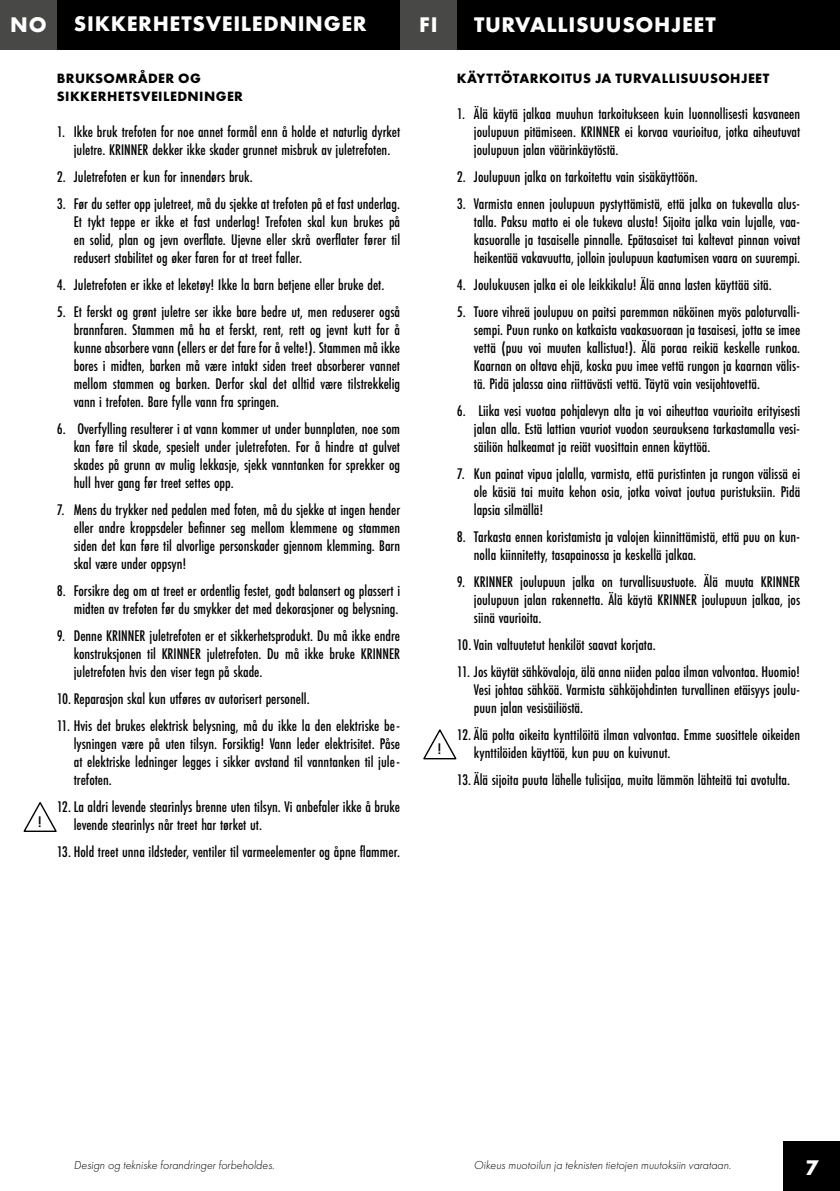
<style>
.page{position:relative;width:840px;height:1191px;background:#fff}
.page>*{position:absolute;margin:0;border:0;box-sizing:border-box;transform-origin:0 0}
.t1{font:700 22px "Futura PT";letter-spacing:.03em;color:#fff}
.t2{font:500 16px/18px "Futura PT Cond";color:#000;text-align:justify}
.t3{font:500 16px "Futura PT";color:#000}
.t4{font:700 14px/18px "Futura PT";letter-spacing:.03em;color:#000}
.t5{font:italic 300 12px "Futura PT";color:#000}
</style>
<div class="page">
<div style="left:57px;top:0;width:782px;height:49px;background:#000"></div>
<div style="left:0;top:0;width:57px;height:49px;background:#484847"></div>
<div style="left:400px;top:0;width:56px;height:49px;background:#484847"></div>
<hr style="left:0;top:0;width:1px;height:49px;background:#000">
<div style="left:782px;top:1141px;width:57px;height:50px;background:#000"></div>
<svg style="left:423px;top:729px;width:34px;height:31px"></svg>
<svg style="left:23px;top:802px;width:34px;height:30px"></svg>
<h1 class="t1" style="left:10px;top:10px;width:38px">NO</h1>
<p class="t3" style="left:38px;top:811px;width:6px">!</p>
<h1 class="t1" style="left:74px;top:9px;width:294px">SIKKERHETSVEILEDNINGER</h1>
<p class="t4" style="left:57px;top:69px;width:188px">BRUKSOMRÅDER OG<br>SIKKERHETSVEILEDNINGER</p>
<p class="t2" style="left:57px;top:123px;width:345px;text-align:center">1. Ikke bruk trefoten for noe annet formål enn å holde et naturlig dyrket juletre. KRINNER dekker ikke skader grunnet misbruk av juletrefoten.</p>
<p class="t2" style="left:57px;top:168px;width:197px">2. Juletrefoten er kun for innendørs bruk.</p>
<p class="t2" style="left:74px;top:195px;width:328px;text-indent:-17px">3. Før du setter opp juletreet, må du sjekke at trefoten på et fast underlag.<br>Et tykt teppe er ikke et fast underlag! Trefoten skal kun brukes på en solid, plan og jevn overflate. Ujevne eller skrå overflater fører til redusert stabilitet og øker faren for at treet faller.</p>
<p class="t2" style="left:57px;top:276px;width:329px">4. Juletrefoten er ikke et leketøy! Ikke la barn betjene eller bruke det.</p>
<p class="t2" style="left:74px;top:303px;width:328px;text-indent:-17px">5. Et ferskt og grønt juletre ser ikke bare bedre ut, men reduserer også brannfaren. Stammen må ha et ferskt, rent, rett og jevnt kutt for å kunne absorbere vann (ellers er det fare for å velte!). Stammen må ikke bores i midten, barken må være intakt siden treet absorberer vannet mellom stammen og barken. Derfor skal det alltid være tilstrekkelig vann i trefoten. Bare fylle vann fra springen.</p>
<p class="t2" style="left:74px;top:420px;width:328px;text-indent:-17px">6. Overfylling resulterer i at vann kommer ut under bunnplaten, noe som kan føre til skade, spesielt under juletrefoten. For å hindre at gulvet skades på grunn av mulig lekkasje, sjekk vanntanken for sprekker og hull hver gang før treet settes opp.</p>
<p class="t2" style="left:74px;top:501px;width:328px;text-indent:-17px">7. Mens du trykker ned pedalen med foten, må du sjekke at ingen hender eller andre kroppsdeler befinner seg mellom klemmene og stammen siden det kan føre til alvorlige personskader gjennom klemming. Barn skal være under oppsyn!</p>
<p class="t2" style="left:57px;top:582px;width:345px;text-align:right">8. Forsikre deg om at treet er ordentlig festet, godt balansert og plassert i midten av trefoten før du smykker det med dekorasjoner og belysning.</p>
<p class="t2" style="left:74px;top:627px;width:327px;text-indent:-17px">9. Denne KRINNER juletrefoten er et sikkerhetsprodukt. Du må ikke endre konstruksjonen til KRINNER juletrefoten. Du må ikke bruke KRINNER juletrefoten hvis den viser tegn på skade.</p>
<p class="t2" style="left:57px;top:690px;width:254px">10. Reparasjon skal kun utføres av autorisert personell.</p>
<p class="t2" style="left:74px;top:717px;width:328px;text-indent:-17px">11. Hvis det brukes elektrisk belysning, må du ikke la den elektriske be&shy;lysningen være på uten tilsyn. Forsiktig! Vann leder elektrisitet. Påse at elektriske ledninger legges i sikker avstand til vanntanken til jule&shy;trefoten.</p>
<p class="t2" style="left:74px;top:798px;width:327px;text-indent:-17px">12. La aldri levende stearinlys brenne uten tilsyn. Vi anbefaler ikke å bruke levende stearinlys når treet har tørket ut.</p>
<p class="t2" style="left:57px;top:843px;width:345px">13. Hold treet unna ildsteder, ventiler til varmeelementer og åpne flammer.</p>
<h1 class="t1" style="left:419px;top:10px;width:20px">FI</h1>
<p class="t3" style="left:437px;top:739px;width:6px">!</p>
<h1 class="t1" style="left:473px;top:11px;width:243px">TURVALLISUUSOHJEET</h1>
<p class="t4" style="left:456px;top:69px;width:314px">KÄYTTÖTARKOITUS JA TURVALLISUUSOHJEET</p>
<p class="t2" style="left:473px;top:105px;width:327px;text-indent:-17px">1. Älä käytä jalkaa muuhun tarkoitukseen kuin luonnollisesti kasvaneen joulupuun pitämiseen. KRINNER ei korvaa vaurioitua, jotka aiheutuvat joulupuun jalan väärinkäytöstä.</p>
<p class="t2" style="left:456px;top:168px;width:242px">2. Joulupuun jalka on tarkoitettu vain sisäkäyttöön.</p>
<p class="t2" style="left:473px;top:195px;width:328px;text-indent:-17px">3. Varmista ennen joulupuun pystyttämistä, että jalka on tukevalla alus&shy;talla. Paksu matto ei ole tukeva alusta! Sijoita jalka vain lujalle, vaa&shy;kasuoralle ja tasaiselle pinnalle. Epätasaiset tai kaltevat pinnan voivat heikentää vakavuutta, jolloin joulupuun kaatumisen vaara on suurempi.</p>
<p class="t2" style="left:456px;top:276px;width:316px">4. Joulukuusen jalka ei ole leikkikalu! Älä anna lasten käyttää sitä.</p>
<p class="t2" style="left:473px;top:303px;width:328px;text-indent:-17px">5. Tuore vihreä joulupuu on paitsi paremman näköinen myös paloturvalli&shy;sempi. Puun runko on katkaista vaakasuoraan ja tasaisesi, jotta se imee vettä (puu voi muuten kallistua!). Älä poraa reikiä keskelle runkoa.<br>Kaarnan on oltava ehjä, koska puu imee vettä rungon ja kaarnan välis&shy;tä. Pidä jalassa aina riittävästi vettä. Täytä vain vesijohtovettä.</p>
<p class="t2" style="left:473px;top:402px;width:328px;text-indent:-17px">6. Liika vesi vuotaa pohjalevyn alta ja voi aiheuttaa vaurioita erityisesti jalan alla. Estä lattian vauriot vuodon seurauksena tarkastamalla vesi&shy;säiliön halkeamat ja reiät vuosittain ennen käyttöä.</p>
<p class="t2" style="left:473px;top:465px;width:328px;text-indent:-17px">7. Kun painat vipua jalalla, varmista, että puristinten ja rungon välissä ei ole käsiä tai muita kehon osia, jotka voivat joutua puristuksiin. Pidä lapsia silmällä!</p>
<p class="t2" style="left:473px;top:528px;width:327px;text-indent:-17px">8. Tarkasta ennen koristamista ja valojen kiinnittämistä, että puu on kun&shy;nolla kiinnitetty, tasapainossa ja keskellä jalkaa.</p>
<p class="t2" style="left:473px;top:573px;width:328px;text-indent:-17px">9. KRINNER joulupuun jalka on turvallisuustuote. Älä muuta KRINNER joulupuun jalan rakennetta. Älä käytä KRINNER joulupuun jalkaa, jos siinä vaurioita.</p>
<p class="t2" style="left:456px;top:636px;width:200px">10. Vain valtuutetut henkilöt saavat korjata.</p>
<p class="t2" style="left:473px;top:663px;width:328px;text-indent:-17px">11. Jos käytät sähkövaloja, älä anna niiden palaa ilman valvontaa. Huomio!<br>Vesi johtaa sähköä. Varmista sähköjohdinten turvallinen etäisyys joulu&shy;puun jalan vesisäiliöstä.</p>
<p class="t2" style="left:473px;top:726px;width:327px;text-indent:-17px">12. Älä polta oikeita kynttilöitä ilman valvontaa. Emme suosittele oikeiden kynttilöiden käyttöä, kun puu on kuivunut.</p>
<p class="t2" style="left:456px;top:771px;width:334px">13. Älä sijoita puuta lähelle tulisijaa, muita lämmön lähteitä tai avotulta.</p>
<p class="t5" style="left:74px;top:1158px;width:202px">Design og tekniske forandringer forbeholdes.</p>
<p class="t5" style="left:473px;top:1158px;width:258px">Oikeus muotoilun ja teknisten tietojen muutoksiin varataan.</p>
<h1 class="t1" style="left:804px;top:1153px;width:15px">7</h1>
</div>
